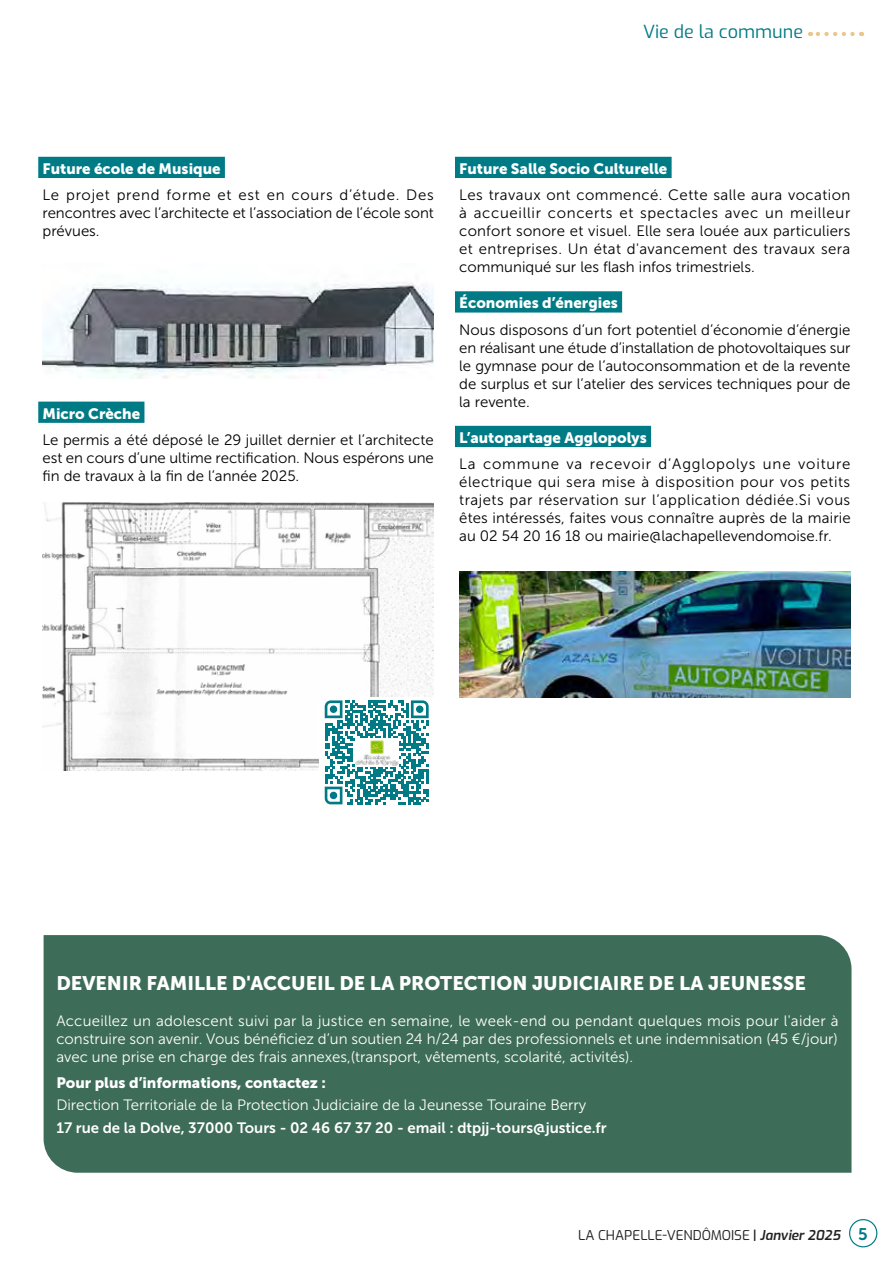
<style>
.page{position:relative;width:893px;height:1263px;background:#fff}
.page>*{position:absolute;margin:0;border:0;box-sizing:border-box;transform-origin:0 0}
.t1{font:19.5px "Museo Sans 900";color:#fff}
.t2{font:18px "Exo";color:#007b86}
.t3{font:15px/18px "Museo Sans 300";color:#000;text-align:justify}
.t4{font:15px/18px "Museo Sans 300";color:#fff;text-align:justify}
.t5{font:15px "Museo Sans 900";color:#fff}
.t6{font:15px "Museo Sans 700";color:#fff}
.t7{font:13.5px "Exo";color:#212121}
.s1{font-weight:600}
.s2{font-weight:600;font-style:italic}
.s3{font-family:"Museo Sans 700";font-size:16.8px;color:#007b86}
</style>
<div class="page">
<div style="left:849px;top:1219px;width:28px;height:28px;border:1px solid #007b86;border-radius:50%"></div>
<svg style="left:810px;top:32px;width:43px;height:4px"></svg>
<div style="left:38px;top:157px;width:187px;height:21px;background:#007b86"></div>
<div style="left:38px;top:402px;width:106px;height:21px;background:#007b86"></div>
<img style="left:43px;top:282px;width:391px;height:96px">
<img style="left:43px;top:502px;width:391px;height:268px">
<div style="left:455px;top:157px;width:217px;height:21px;background:#007b86"></div>
<div style="left:455px;top:291px;width:167px;height:22px;background:#007b86"></div>
<div style="left:455px;top:426px;width:196px;height:21px;background:#007b86"></div>
<div style="left:44px;top:935px;width:807px;height:238px;background:#3d6c58"></div>
<div style="left:320px;top:697px;width:114px;height:110px;background:#fff"></div>
<svg style="left:325px;top:700px;width:104px;height:104px"></svg>
<div style="left:330px;top:705px;width:7px;height:8px;background:#007b86;border-radius:50%"></div>
<div style="left:416px;top:705px;width:7px;height:8px;background:#007b86;border-radius:50%"></div>
<div style="left:330px;top:792px;width:7px;height:7px;background:#007b86;border-radius:50%"></div>
<img style="left:355px;top:738px;width:43px;height:28px">
<img style="left:459px;top:572px;width:391px;height:125px">
<p class="t2" style="left:643px;top:18px;width:162px">Vie de la commune</p>
<p class="t5" style="left:43px;top:160px;width:180px">Future école de Musique</p>
<p class="t3" style="left:43px;top:186px;width:393px">Le projet prend forme et est en cours d’étude. Des rencontres avec l’architecte et l’association de l’école sont prévues.</p>
<p class="t5" style="left:43px;top:405px;width:99px">Micro Crèche</p>
<p class="t3" style="left:43px;top:431px;width:393px">Le permis a été déposé le 29 juillet dernier et l’architecte est en cours d’une ultime rectification. Nous espérons une fin de travaux à la fin de l’année 2025.</p>
<p class="t5" style="left:459px;top:160px;width:210px">Future Salle Socio Culturelle</p>
<p class="t3" style="left:459px;top:186px;width:393px">Les travaux ont commencé. Cette salle aura vocation à accueillir concerts et spectacles avec un meilleur confort sonore et visuel. Elle sera louée aux particuliers et entreprises. Un état d'avancement des travaux sera communiqué sur les flash infos trimestriels.</p>
<p class="t5" style="left:459px;top:294px;width:160px">Économies d’énergies</p>
<p class="t3" style="left:459px;top:321px;width:393px">Nous disposons d’un fort potentiel d’économie d’énergie en réalisant une étude d’installation de photovoltaiques sur le gymnase pour de l’autoconsommation et de la revente de surplus et sur l’atelier des services techniques pour de la revente.</p>
<p class="t5" style="left:459px;top:429px;width:189px">L’autopartage Agglopolys</p>
<p class="t3" style="left:459px;top:455px;width:393px">La commune va recevoir d’Agglopolys une voiture électrique qui sera mise à disposition pour vos petits trajets par réservation sur l’application dédiée.Si vous êtes intéressés, faites vous connaître auprès de la mairie au 02 54 20 16 18 ou mairie@lachapellevendomoise.fr.</p>
<h1 class="t1" style="left:56px;top:972px;width:751px">DEVENIR FAMILLE D'ACCUEIL DE LA PROTECTION JUDICIAIRE DE LA JEUNESSE</h1>
<p class="t4" style="left:56px;top:1012px;width:784px">Accueillez un adolescent suivi par la justice en semaine, le week-end ou pendant quelques mois pour l'aider à construire son avenir. Vous bénéficiez d’un soutien 24 h/24 par des professionnels et une indemnisation (45 €/jour) avec une prise en charge des frais annexes,(transport, vêtements, scolarité, activités).</p>
<p class="t5" style="left:56px;top:1074px;width:271px">Pour plus d’informations, contactez :</p>
<p class="t4" style="left:56px;top:1096px;width:531px">Direction Territoriale de la Protection Judiciaire de la Jeunesse Touraine Berry</p>
<p class="t6" style="left:56px;top:1119px;width:552px">17 rue de la Dolve, 37000 Tours - 02 46 67 37 20 - email : dtpjj-tours@justice.fr</p>
<p class="t7" style="left:578px;top:1225px;width:291px">LA CHAPELLE-VENDÔMOISE <span class="s1">|</span> <span class="s2">Janvier 2025</span> <span class="s3">5</span></p>
</div>
